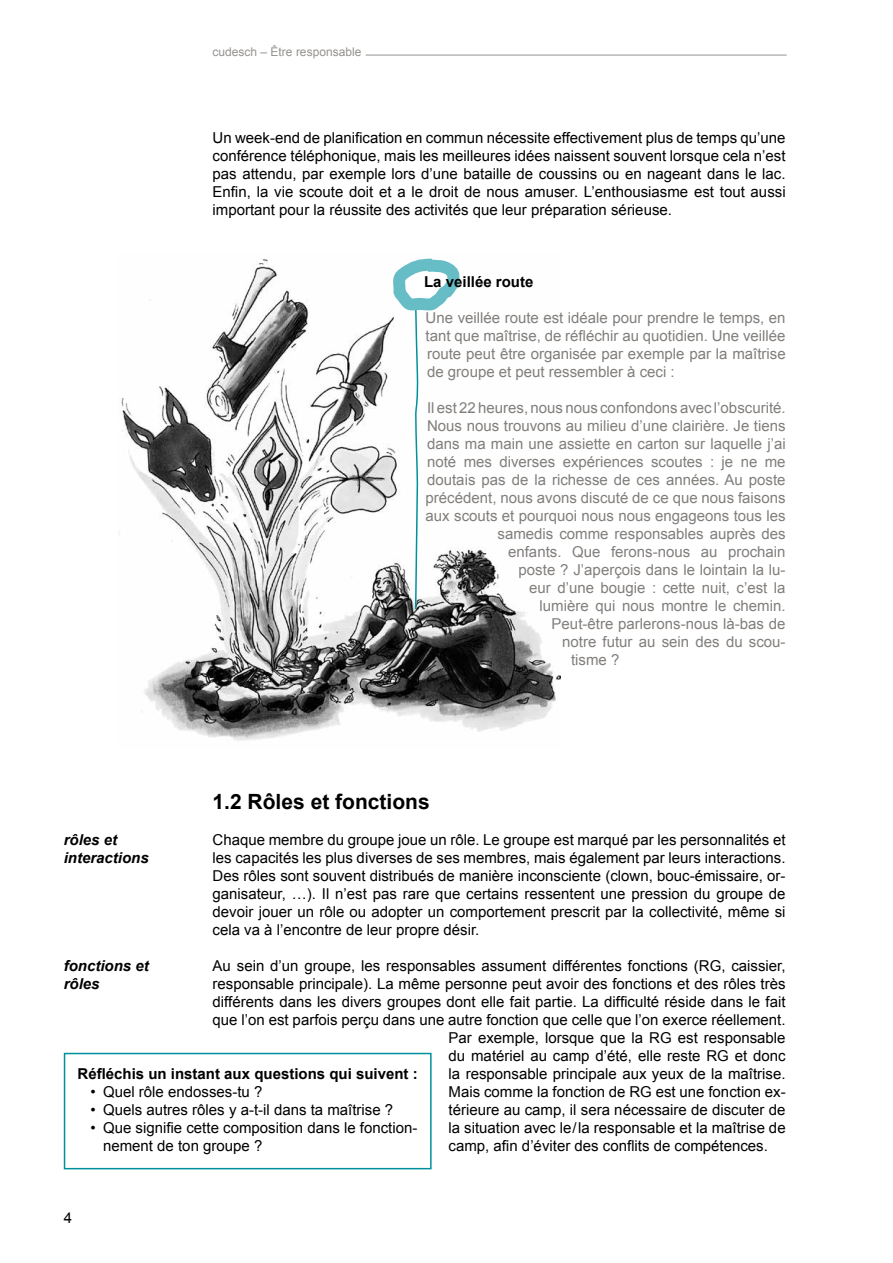
<style>
.page{position:relative;width:893px;height:1263px;background:#fff}
.page>*{position:absolute;margin:0;border:0;box-sizing:border-box;transform-origin:0 0}
.t1{font:700 21px "Arial";color:#000}
.t2{font:15px/18px "Arial";color:#000;text-align:justify}
.t3{font:15px/18px "Arial";color:#817e7b;text-align:justify}
.t4{font:700 15px "Arial";color:#000}
.t5{font:italic 700 15px/18px "Arial";color:#000}
.t6{font:12px "Arial";color:#959391}
</style>
<div class="page">
<hr style="left:366px;top:55px;width:421px;height:1px;background:#959391">
<img style="left:121px;top:259px;width:439px;height:482px">
<svg style="left:384px;top:258px;width:86px;height:353px"></svg>
<div style="left:64px;top:1053px;width:368px;height:116px;border:2px solid #00919f"></div>
<p class="t6" style="left:213px;top:43px;width:150px">cudesch – Être responsable</p>
<p class="t2" style="left:213px;top:129px;width:574px">Un week-end de planification en commun nécessite effectivement plus de temps qu’une conférence téléphonique, mais les meilleures idées naissent souvent lorsque cela n’est pas attendu, par exemple lors d’une bataille de coussins ou en nageant dans le lac.<br>Enfin, la vie scoute doit et a le droit de nous amuser. L’enthousiasme est tout aussi important pour la réussite des activités que leur préparation sérieuse.</p>
<p class="t4" style="left:424px;top:272px;width:111px">La veillée route</p>
<p class="t3" style="left:426px;top:309px;width:362px">Une veillée route est idéale pour prendre le temps, en tant que maîtrise, de réfléchir au quotidien. Une veillée route peut être organisée par exemple par la maîtrise de groupe et peut ressembler à ceci :</p>
<p class="t3" style="left:427px;top:399px;width:360px">Il est 22 heures, nous nous confondons avec l’obscurité.</p>
<p class="t3" style="left:427px;top:417px;width:360px">Nous nous trouvons au milieu d’une clairière. Je tiens</p>
<p class="t3" style="left:427px;top:435px;width:360px">dans ma main une assiette en carton sur laquelle j’ai</p>
<p class="t3" style="left:427px;top:453px;width:360px">noté mes diverses expériences scoutes : je ne me</p>
<p class="t3" style="left:427px;top:471px;width:360px">doutais pas de la richesse de ces années. Au poste</p>
<p class="t3" style="left:426px;top:489px;width:361px">précédent, nous avons discuté de ce que nous faisons</p>
<p class="t3" style="left:426px;top:507px;width:362px">aux scouts et pourquoi nous nous engageons tous les</p>
<p class="t3" style="left:498px;top:525px;width:289px">samedis comme responsables auprès des</p>
<p class="t3" style="left:508px;top:543px;width:279px">enfants. Que ferons-nous au prochain</p>
<p class="t3" style="left:519px;top:561px;width:268px">poste ? J’aperçois dans le lointain la lu-</p>
<p class="t3" style="left:529px;top:579px;width:258px">eur d’une bougie : cette nuit, c’est la</p>
<p class="t3" style="left:540px;top:597px;width:247px">lumière qui nous montre le chemin.</p>
<p class="t3" style="left:552px;top:615px;width:235px">Peut-être parlerons-nous là-bas de</p>
<p class="t3" style="left:562px;top:633px;width:225px">notre futur au sein des du scou-</p>
<p class="t3" style="left:571px;top:651px;width:50px">tisme ?</p>
<h1 class="t1" style="left:213px;top:788px;width:219px">1.2 Rôles et fonctions</h1>
<p class="t2" style="left:213px;top:831px;width:574px">Chaque membre du groupe joue un rôle. Le groupe est marqué par les personnalités et les capacités les plus diverses de ses membres, mais également par leurs interactions.<br>Des rôles sont souvent distribués de manière inconsciente (clown, bouc-émissaire, or&shy;ganisateur, …). Il n’est pas rare que certains ressentent une pression du groupe de devoir jouer un rôle ou adopter un comportement prescrit par la collectivité, même si cela va à l’encontre de leur propre désir.</p>
<p class="t2" style="left:213px;top:957px;width:574px">Au sein d’un groupe, les responsables assument différentes fonctions (RG, caissier,</p>
<p class="t2" style="left:213px;top:975px;width:574px">responsable principale). La même personne peut avoir des fonctions et des rôles très</p>
<p class="t2" style="left:213px;top:993px;width:574px">différents dans les divers groupes dont elle fait partie. La difficulté réside dans le fait</p>
<p class="t2" style="left:213px;top:1011px;width:574px">que l’on est parfois perçu dans une autre fonction que celle que l’on exerce réellement.</p>
<p class="t2" style="left:449px;top:1029px;width:338px">Par exemple, lorsque que la RG est responsable</p>
<p class="t2" style="left:449px;top:1047px;width:339px">du matériel au camp d’été, elle reste RG et donc</p>
<p class="t2" style="left:449px;top:1065px;width:339px">la responsable principale aux yeux de la maîtrise.</p>
<p class="t2" style="left:449px;top:1083px;width:339px">Mais comme la fonction de RG est une fonction ex-</p>
<p class="t2" style="left:449px;top:1101px;width:338px">térieure au camp, il sera nécessaire de discuter de</p>
<p class="t2" style="left:449px;top:1119px;width:339px">la situation avec le/la responsable et la maîtrise de</p>
<p class="t2" style="left:449px;top:1137px;width:321px">camp, afin d’éviter des conflits de compétences.</p>
<p class="t5" style="left:64px;top:832px;width:87px">rôles et interactions</p>
<p class="t5" style="left:64px;top:958px;width:87px">fonctions et rôles</p>
<p class="t4" style="left:78px;top:1064px;width:342px">Réfléchis un instant aux questions qui suivent :</p>
<p class="t2" style="left:90px;top:1083px;width:173px">• Quel rôle endosses-tu ?</p>
<p class="t2" style="left:90px;top:1101px;width:304px">• Quels autres rôles y a-t-il dans ta maîtrise ?</p>
<p class="t2" style="left:103px;top:1119px;width:316px;text-indent:-13px">• Que signifie cette composition dans le fonction&shy;nement de ton groupe ?</p>
<p class="t2" style="left:64px;top:1209px;width:10px">4</p>
</div>
